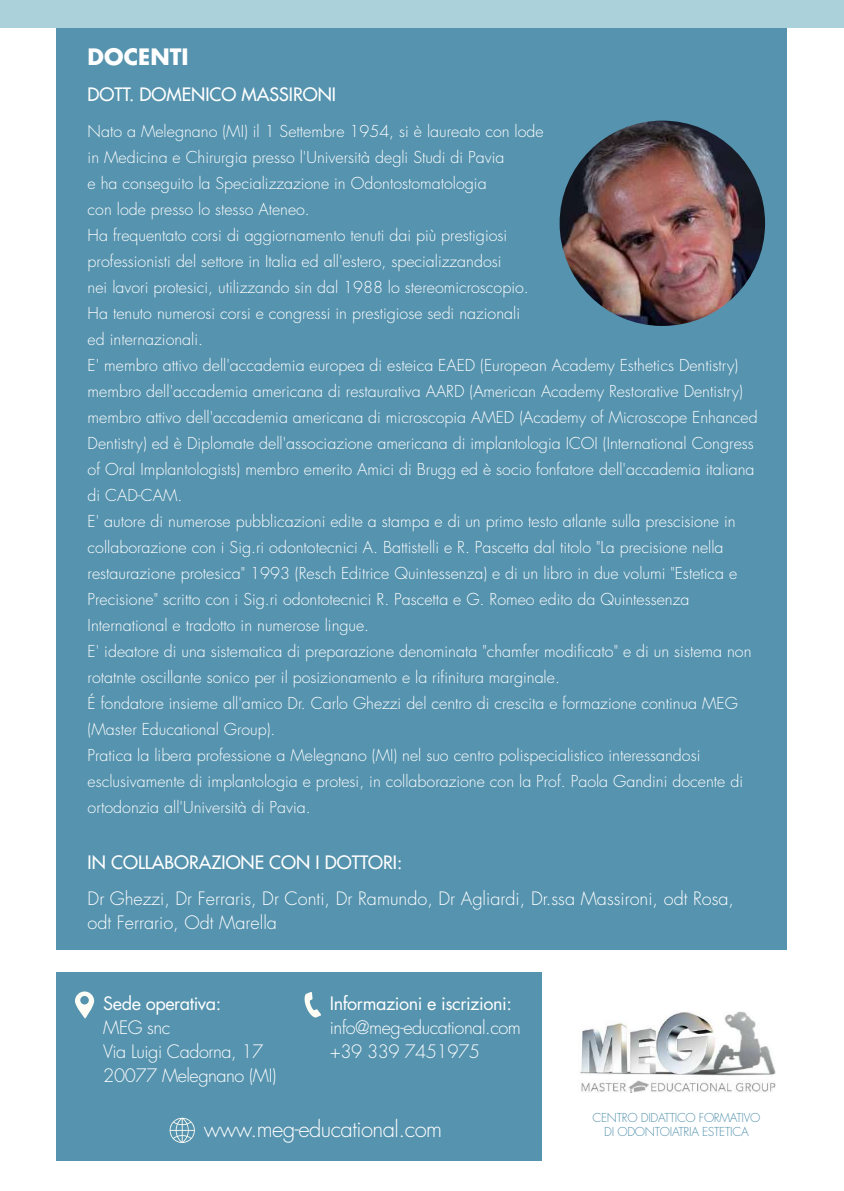
<style>
.page{position:relative;width:844px;height:1191px;background:#fff}
.page>*{position:absolute;margin:0;border:0;box-sizing:border-box;transform-origin:0 0}
.t1{font:300 22px "Futura";letter-spacing:-.025em;color:#fff}
.t2{font:700 22px "Futura";color:#fff}
.t3{font:300 18px/24px "Futura";color:#fff}
.t4{font:300 18px/24px "Futura";letter-spacing:-.025em;color:#fff}
.t5{font:18px "Futura";color:#fff}
.t6{font:18px "Futura";letter-spacing:-.025em;color:#fff}
.t7{font:300 16px/26px "Futura";color:#fff}
.t8{font:300 12px/14px "Futura";letter-spacing:-.025em;color:#5593ae;text-align:center}
</style>
<div class="page">
<div style="left:56px;top:18px;width:730px;height:931px;background:#5593ae"></div>
<div style="left:56px;top:972px;width:485px;height:188px;background:#5593ae"></div>
<img style="left:580px;top:1011px;width:195px;height:81px">
<svg style="left:169px;top:1117px;width:26px;height:26px"></svg>
<svg style="left:75px;top:991px;width:19px;height:27px"></svg>
<svg style="left:304px;top:992px;width:17px;height:25px"></svg>
<div style="left:0;top:0;width:843px;height:28px;background:#abd1db"></div>
<img style="left:559px;top:121px;width:205px;height:205px;border-radius:103px">
<h1 class="t2" style="left:88px;top:42px;width:102px">DOCENTI</h1>
<p class="t5" style="left:88px;top:83px;width:250px">DOTT. DOMENICO MASSIRONI</p>
<p class="t7" style="left:88px;top:118px;width:671px">Nato a Melegnano (MI) il 1 Settembre 1954, si è laureato con lode<br>in Medicina e Chirurgia presso l'Università degli Studi di Pavia<br>e ha conseguito la Specializzazione in Odontostomatologia<br>con lode presso lo stesso Ateneo.<br>Ha frequentato corsi di aggiornamento tenuti dai più prestigiosi<br>professionisti del settore in Italia ed all'estero, specializzandosi<br>nei lavori protesici, utilizzando sin dal 1988 lo stereomicroscopio.<br>Ha tenuto numerosi corsi e congressi in prestigiose sedi nazionali<br>ed internazionali.<br>E' membro attivo dell'accademia europea di esteica EAED (European Academy Esthetics Dentistry) membro dell'accademia americana di restaurativa AARD (American Academy Restorative Dentistry) membro attivo dell'accademia americana di microscopia AMED (Academy of Microscope Enhanced Dentistry) ed è Diplomate dell'associazione americana di implantologia ICOI (International Congress of Oral Implantologists) membro emerito Amici di Brugg ed è socio fonfatore dell'accademia italiana di CAD-CAM.<br>E' autore di numerose pubblicazioni edite a stampa e di un primo testo atlante sulla prescisione in collaborazione con i Sig.ri odontotecnici A. Battistelli e R. Pascetta dal titolo "La precisione nella restaurazione protesica" 1993 (Resch Editrice Quintessenza) e di un libro in due volumi "Estetica e Precisione" scritto con i Sig.ri odontotecnici R. Pascetta e G. Romeo edito da Quintessenza International e tradotto in numerose lingue.<br>E' ideatore di una sistematica di preparazione denominata "chamfer modificato" e di un sistema non rotatnte oscillante sonico per il posizionamento e la rifinitura marginale.<br>É fondatore insieme all'amico Dr. Carlo Ghezzi del centro di crescita e formazione continua MEG (Master Educational Group).<br>Pratica la libera professione a Melegnano (MI) nel suo centro polispecialistico interessandosi esclusivamente di implantologia e protesi, in collaborazione con la Prof. Paola Gandini docente di ortodonzia all'Università di Pavia.</p>
<p class="t5" style="left:88px;top:851px;width:316px">IN COLLABORAZIONE CON I DOTTORI:</p>
<p class="t3" style="left:88px;top:887px;width:647px">Dr Ghezzi, Dr Ferraris, Dr Conti, Dr Ramundo, Dr Agliardi, Dr.ssa Massironi, odt Rosa, odt Ferrario, Odt Marella</p>
<p class="t6" style="left:330px;top:991px;width:183px">Informazioni e iscrizioni:</p>
<p class="t4" style="left:330px;top:1015px;width:192px">info@meg-educational.com +39 339 7451975</p>
<p class="t6" style="left:103px;top:992px;width:119px">Sede operativa:</p>
<p class="t4" style="left:103px;top:1016px;width:174px">MEG snc<br>Via Luigi Cadorna, 17<br>20077 Melegnano (MI)</p>
<h1 class="t1" style="left:204px;top:1116px;width:240px">www.meg-educational.com</h1>
<p class="t8" style="left:592px;top:1110px;width:169px">CENTRO DIDATTICO FORMATIVO<br>DI ODONTOIATRIA ESTETICA</p>
</div>
